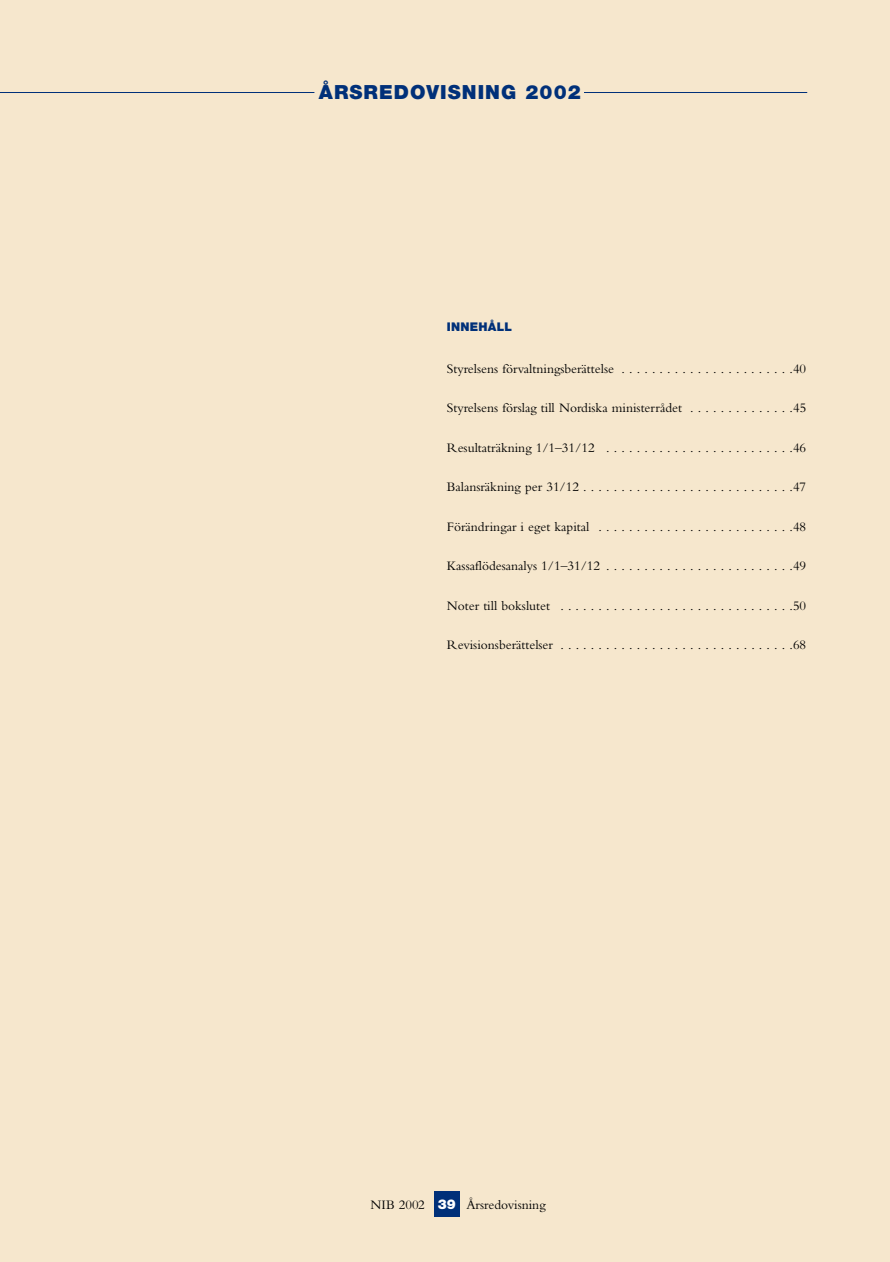
<style>
.page{position:relative;width:890px;height:1262px;background:#f6e7cd}
.page>*{position:absolute;margin:0;border:0;box-sizing:border-box;transform-origin:0 0}
.t1{font:900 19.5px "Helvetica Neue";letter-spacing:.055em;color:#003079}
.t2{font:13.5px "Bembo";color:#000}
.t3{font:900 12px "Helvetica Neue";letter-spacing:.02em;color:#003079}
.s1{font-family:"Helvetica Neue";font-weight:900;color:#fff}
</style>
<div class="page">
<div style="left:434px;top:1191px;width:25px;height:26px;background:#003079"></div>
<hr style="left:0;top:92px;width:314px;height:1px;background:#003079">
<hr style="left:584px;top:92px;width:223px;height:1px;background:#003079">
<h1 class="t1" style="left:319px;top:85px;width:263px">ÅRSREDOVISNING 2002</h1>
<p class="t3" style="left:447px;top:322px;width:67px">INNEHÅLL</p>
<p class="t2" style="left:447px;top:364px;width:361px">Styrelsens förvaltningsberättelse . . . . . . . . . . . . . . . . . . . . . . .40</p>
<p class="t2" style="left:447px;top:403px;width:361px">Styrelsens förslag till Nordiska ministerrådet . . . . . . . . . . . . . .45</p>
<p class="t2" style="left:447px;top:442px;width:361px">Resultaträkning 1/1–31/12 . . . . . . . . . . . . . . . . . . . . . . . . .46</p>
<p class="t2" style="left:447px;top:482px;width:361px">Balansräkning per 31/12 . . . . . . . . . . . . . . . . . . . . . . . . . . . .47</p>
<p class="t2" style="left:447px;top:521px;width:361px">Förändringar i eget kapital . . . . . . . . . . . . . . . . . . . . . . . . . .48</p>
<p class="t2" style="left:447px;top:561px;width:361px">Kassaflödesanalys 1/1–31/12 . . . . . . . . . . . . . . . . . . . . . . . . .49</p>
<p class="t2" style="left:447px;top:600px;width:361px">Noter till bokslutet . . . . . . . . . . . . . . . . . . . . . . . . . . . . . . .50</p>
<p class="t2" style="left:447px;top:640px;width:361px">Revisionsberättelser . . . . . . . . . . . . . . . . . . . . . . . . . . . . . . .68</p>
<p class="t2" style="left:370px;top:1199px;width:177px">NIB 2002 <span class="s1">39</span> Årsredovisning</p>
</div>
